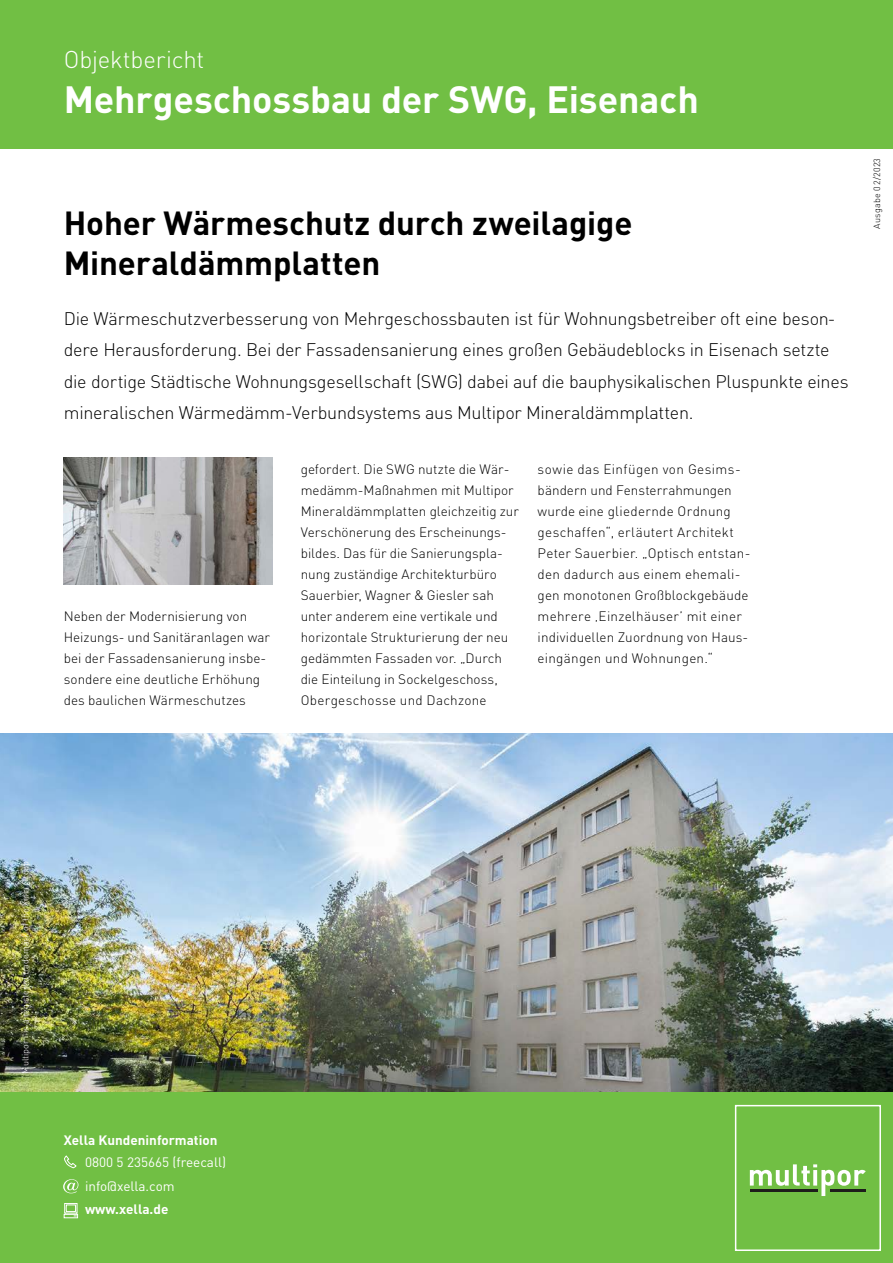
<style>
.page{position:relative;width:893px;height:1263px;background:#fff}
.page>*{position:absolute;margin:0;border:0;box-sizing:border-box;transform-origin:0 0}
.t1{font:700 37.5px "DIN Pro";letter-spacing:-.005em;color:#fff}
.t2{font:700 33px/40.5px "DIN Pro";letter-spacing:-.005em;color:#000}
.t3{font:300 24px "DIN Pro";letter-spacing:-.005em;color:#fff}
.t4{font:300 18px/31.5px "DIN Pro";letter-spacing:-.015em;color:#000}
.t5{font:300 13.5px/21px "DIN Pro";letter-spacing:.005em;color:#000}
.t6{font:13.5px/24px "DIN Pro";color:#fff}
.t7{font:700 13.5px "DIN Pro";color:#fff}
.t8{font:300 9px "DIN Pro";color:#fff}
.t9{font:300 9px "DIN Pro";letter-spacing:.03em;color:#000}
</style>
<div class="page">
<img style="left:0;top:733px;width:893px;height:359px">
<div style="left:0;top:0;width:893px;height:149px;background:#71bf44"></div>
<img style="left:64px;top:457px;width:208px;height:128px">
<div style="left:0;top:1092px;width:893px;height:171px;background:#71bf44"></div>
<div style="left:735px;top:1105px;width:146px;height:146px;border:2px solid #fff"></div>
<svg style="left:750px;top:1164px;width:116px;height:32px"></svg>
<hr style="left:750px;top:1189px;width:67px;height:3px;background:#1d1d1b">
<hr style="left:830px;top:1189px;width:36px;height:3px;background:#1d1d1b">
<svg style="left:64px;top:1155px;width:13px;height:13px"></svg>
<svg style="left:63px;top:1179px;width:15px;height:14px"></svg>
<div style="left:64px;top:1214px;width:14px;height:4px;border:1px solid #fff"></div>
<div style="left:64px;top:1203px;width:13px;height:10px;border:1px solid #fff"></div>
<svg style="left:65px;top:1204px;width:12px;height:12px"></svg>
<h3 class="t3" style="left:64px;top:41px;width:142px">Objektbericht</h3>
<h1 class="t1" style="left:64px;top:70px;width:636px">Mehrgeschossbau der SWG, Eisenach</h1>
<h2 class="t2" style="left:64px;top:200px;width:570px">Hoher Wärmeschutz durch zweilagige<br>Mineraldämmplatten</h2>
<p class="t4" style="left:64px;top:301px;width:786px">Die Wärmeschutzverbesserung von Mehrgeschossbauten ist für Wohnungsbetreiber oft eine beson&shy;dere Herausforderung. Bei der Fassadensanierung eines großen Gebäudeblocks in Eisenach setzte die dortige Städtische Wohnungsgesellschaft (SWG) dabei auf die bauphysikalischen Pluspunkte eines mineralischen Wärmedämm-Verbundsystems aus Multipor Mineraldämmplatten.</p>
<p class="t5" style="left:64px;top:605px;width:208px">Neben der Modernisierung von<br>Heizungs- und Sanitäranlagen war bei der Fassadensanierung insbe&shy;sondere eine deutliche Erhöhung des baulichen Wärmeschutzes</p>
<p class="t5" style="left:301px;top:458px;width:220px">gefordert. Die SWG nutzte die Wär&shy;medämm-Maßnahmen mit Multipor Mineraldämmplatten gleichzeitig zur Verschönerung des Erscheinungs&shy;bildes. Das für die Sanierungspla&shy;nung zuständige Architekturbüro Sauerbier, Wagner &amp; Giesler sah unter anderem eine vertikale und horizontale Strukturierung der neu gedämmten Fassaden vor. „Durch die Einteilung in Sockelgeschoss, Obergeschosse und Dachzone</p>
<p class="t5" style="left:538px;top:458px;width:214px">sowie das Einfügen von Gesims&shy;bändern und Fensterrahmungen wurde eine gliedernde Ordnung geschaffen“, erläutert Architekt<br>Peter Sauerbier. „Optisch entstan&shy;den dadurch aus einem ehemali&shy;gen monotonen Großblockgebäude mehrere ‚Einzelhäuser’ mit einer individuellen Zuordnung von Haus&shy;eingängen und Wohnungen.“</p>
<p class="t9" style="left:870px;top:229px;width:72px;rotate:-90deg">Ausgabe 02/2023</p>
<p class="t8" style="left:18px;top:1074px;width:215px;rotate:-90deg">Multipor<sup>®</sup> is a registered trademark of the Xella Group</p>
<p class="t7" style="left:64px;top:1129px;width:155px">Xella Kundeninformation</p>
<p class="t6" style="left:85px;top:1149px;width:142px">0800 5 235665 (freecall) info@xella.com</p>
<p class="t7" style="left:85px;top:1198px;width:85px">www.xella.de</p>
</div>
